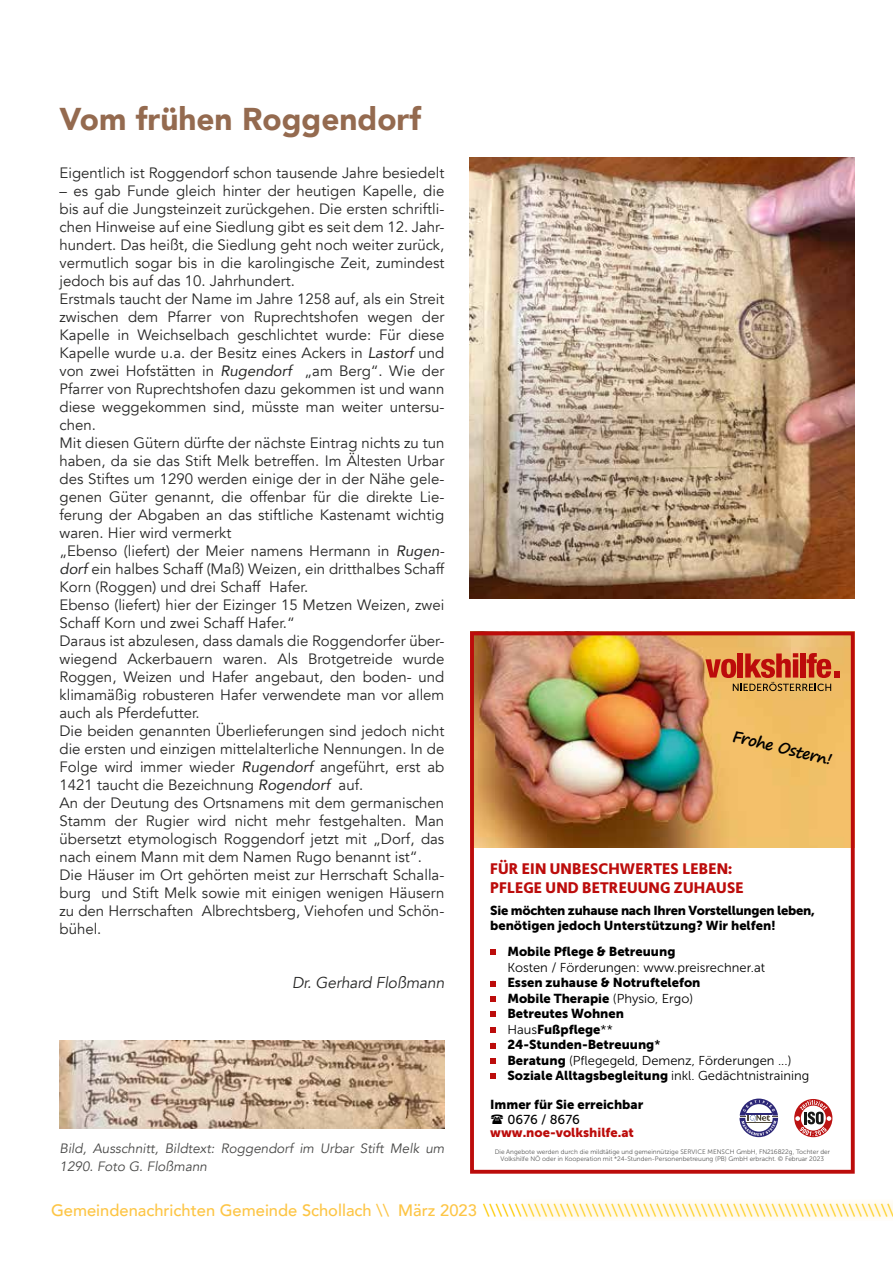
<style>
.page{position:relative;width:893px;height:1263px;background:#fff}
.page>*{position:absolute;margin:0;border:0;box-sizing:border-box;transform-origin:0 0}
.t1{font:900 31.5px "Avenir";color:#946a4f}
.t2{font:500 16.5px "Avenir";color:#feca00}
.t3{font:700 16.05px/18.6px "Adagio Sans";letter-spacing:.01em;color:#bc0c0b}
.t4{font:italic 15.75px "Avenir";letter-spacing:-.01em;color:#272726}
.t5{font:700 15.45px "Segoe Print";color:#000}
.t6{font:15px/18px "Avenir";color:#272726}
.t7{font:italic 13.5px/18px "Avenir";color:#484847}
.t8{font:12.9px "Museo Sans 900";color:#000}
.t9{font:12.9px/15.5px "Museo Sans 900";letter-spacing:-.02em;color:#000}
.t10{font:12.9px "Museo Sans 300";color:#000}
.t11{font:12.9px "Museo Sans 900";color:#bc0c0b}
.t12{font:12.9px "Museo Sans 500";color:#000}
.t13{font:6.45px/7.1px "Museo Sans 300";color:#565655;text-align:center}
.s1{font-style:italic}
.s2{font-family:"Museo Sans 300"}
.s3{font-family:"Museo Sans 500"}
.s4{font-family:"Museo Sans 900"}
.s5{color:#fdc545}
</style>
<div class="page">
<div style="left:519px;top:1199px;width:374px;height:21px;background:#fffaec"></div>
<img style="left:475px;top:636px;width:317px;height:212px">
<svg style="left:739px;top:1098px;width:39px;height:39px"></svg>
<svg style="left:793px;top:1098px;width:40px;height:40px"></svg>
<svg style="left:793px;top:1098px;width:39px;height:39px"></svg>
<svg style="left:490px;top:949px;width:6px;height:6px"></svg>
<svg style="left:490px;top:981px;width:6px;height:5px"></svg>
<svg style="left:490px;top:996px;width:6px;height:6px"></svg>
<svg style="left:490px;top:1011px;width:6px;height:6px"></svg>
<svg style="left:490px;top:1027px;width:6px;height:6px"></svg>
<svg style="left:490px;top:1058px;width:6px;height:6px"></svg>
<svg style="left:490px;top:1073px;width:6px;height:6px"></svg>
<svg style="left:490px;top:1043px;width:6px;height:6px"></svg>
<div style="left:792px;top:636px;width:58px;height:212px;background:#f0bf68"></div>
<div style="left:470px;top:631px;width:385px;height:543px;border:4px solid #bc0c0b"></div>
<svg style="left:705px;top:653px;width:134px;height:38px;background:#ce713f"></svg>
<img style="left:470px;top:157px;width:385px;height:441px">
<img style="left:60px;top:1041px;width:384px;height:88px">
<h1 class="t1" style="left:60px;top:92px;width:363px">Vom frühen Roggendorf</h1>
<p class="t6" style="left:60px;top:164px;width:386px">Eigentlich ist Roggendorf schon tausende Jahre besiedelt</p>
<p class="t6" style="left:60px;top:182px;width:386px">– es gab Funde gleich hinter der heutigen Kapelle, die bis auf die Jungsteinzeit zurückgehen. Die ersten schriftli&shy;chen Hinweise auf eine Siedlung gibt es seit dem 12. Jahr&shy;hundert. Das heißt, die Siedlung geht noch weiter zurück, vermutlich sogar bis in die karolingische Zeit, zumindest jedoch bis auf das 10. Jahrhundert.<br>Erstmals taucht der Name im Jahre 1258 auf, als ein Streit zwischen dem Pfarrer von Ruprechtshofen wegen der Kapelle in Weichselbach geschlichtet wurde: Für diese Kapelle wurde u.a. der Besitz eines Ackers in <span class="s1">Lastorf</span> und von zwei Hofstätten in <span class="s1">Rugendorf</span> „am Berg“. Wie der Pfarrer von Ruprechtshofen dazu gekommen ist und wann diese weggekommen sind, müsste man weiter untersu&shy;chen.<br>Mit diesen Gütern dürfte der nächste Eintrag nichts zu tun haben, da sie das Stift Melk betreffen. Im Ältesten Urbar des Stiftes um 1290 werden einige der in der Nähe gele&shy;genen Güter genannt, die offenbar für die direkte Lie&shy;ferung der Abgaben an das stiftliche Kastenamt wichtig waren. Hier wird vermerkt<br>„Ebenso (liefert) der Meier namens Hermann in <span class="s1">Rugen&shy;dorf</span> ein halbes Schaff (Maß) Weizen, ein dritthalbes Schaff Korn (Roggen) und drei Schaff Hafer.<br>Ebenso (liefert) hier der Eizinger 15 Metzen Weizen, zwei Schaff Korn und zwei Schaff Hafer.“<br>Daraus ist abzulesen, dass damals die Roggendorfer über&shy;wiegend Ackerbauern waren. Als Brotgetreide wurde Roggen, Weizen und Hafer angebaut, den boden- und klimamäßig robusteren Hafer verwendete man vor allem auch als Pferdefutter.<br>Die beiden genannten Überlieferungen sind jedoch nicht die ersten und einzigen mittelalterliche Nennungen. In de Folge wird immer wieder <span class="s1">Rugendorf</span> angeführt, erst ab 1421 taucht die Bezeichnung <span class="s1">Rogendorf</span> auf.<br>An der Deutung des Ortsnamens mit dem germanischen Stamm der Rugier wird nicht mehr festgehalten. Man übersetzt etymologisch Roggendorf jetzt mit „Dorf, das nach einem Mann mit dem Namen Rugo benannt ist“.<br>Die Häuser im Ort gehörten meist zur Herrschaft Schalla&shy;burg und Stift Melk sowie mit einigen wenigen Häusern zu den Herrschaften Albrechtsberg, Viehofen und Schön&shy;bühel.</p>
<p class="t4" style="left:292px;top:973px;width:154px">Dr. Gerhard Floßmann</p>
<p class="t7" style="left:60px;top:1140px;width:386px">Bild, Ausschnitt, Bildtext: Roggendorf im Urbar Stift Melk um<br>1290. Foto G. Floßmann</p>
<p class="t5" style="left:736px;top:723px;width:103px;rotate:13deg">Frohe Ostern!</p>
<p class="t3" style="left:490px;top:860px;width:255px">FÜR EIN UNBESCHWERTES LEBEN:<br>PFLEGE UND BETREUUNG ZUHAUSE</p>
<p class="t9" style="left:490px;top:902px;width:326px">Sie möchten zuhause nach Ihren Vorstellungen leben, benötigen jedoch Unterstützung? Wir helfen!</p>
<p class="t8" style="left:490px;top:944px;width:187px">• Mobile Pflege &amp; Betreuung</p>
<p class="t10" style="left:507px;top:960px;width:259px">Kosten / Förderungen: www.preisrechner.at</p>
<p class="t8" style="left:490px;top:975px;width:212px">• Essen zuhause &amp; Notruftelefon</p>
<p class="t8" style="left:490px;top:991px;width:204px">• Mobile Therapie <span class="s2">(Physio, Ergo)</span></p>
<p class="t8" style="left:490px;top:1006px;width:135px">• Betreutes Wohnen</p>
<p class="t8" style="left:490px;top:1022px;width:124px"><span class="s2">• Haus</span>Fußpflege<span class="s2">**</span></p>
<p class="t8" style="left:490px;top:1037px;width:172px">• 24-Stunden-Betreuung<span class="s3">*</span></p>
<p class="t10" style="left:490px;top:1053px;width:303px"><span class="s4">• Beratung</span> (Pflegegeld, Demenz, Förderungen ...)</p>
<p class="t8" style="left:490px;top:1068px;width:321px">• Soziale Alltagsbegleitung <span class="s2">inkl. Gedächtnistraining</span></p>
<p class="t8" style="left:490px;top:1097px;width:155px">Immer für Sie erreichbar</p>
<p class="t12" style="left:508px;top:1113px;width:74px">0676 / 8676</p>
<p class="t11" style="left:490px;top:1125px;width:145px">www.noe-volkshilfe.at</p>
<p class="t13" style="left:495px;top:1148px;width:337px">Die Angebote werden durch die mildtätige und gemeinnützige SERVICE MENSCH GmbH, FN216822g, Tochter der<br>Volkshilfe NÖ oder in Kooperation mit *24-Stunden-Personenbetreuung (PB) GmbH erbracht. © Februar 2023</p>
<p class="t2" style="left:51px;top:1196px;width:844px"><span class="s5">Gemeindenachrichten Gemeinde Schollach \\ März 2023</span> \\\\\\\\\\\\\\\\\\\\\\\\\\\\\\\\\\\\\\\\\\\\\\\\\\\\\\\\\\\\\\\\</p>
</div>
